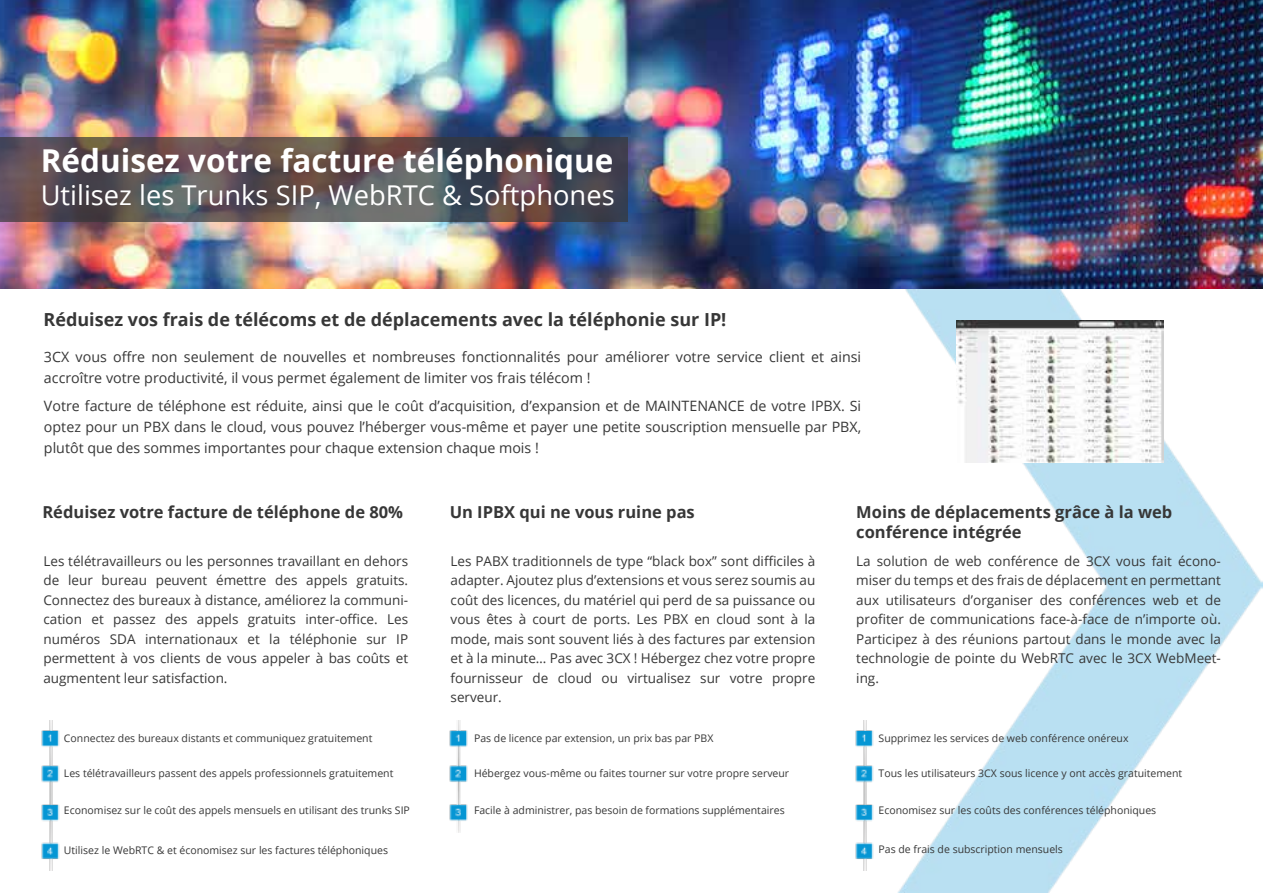
<style>
.page{position:relative;width:1263px;height:893px;background:#fff}
.page>*{position:absolute;margin:0;border:0;box-sizing:border-box;transform-origin:0 0}
.t1{font:700 31.5px "Open Sans";color:#fff}
.t2{font:27.3px "Open Sans";color:#fff}
.t3{font:700 18px "Open Sans";color:#373737}
.t4{font:700 16.5px/19.8px "Open Sans";color:#373737}
.t5{font:14.25px/21px "Open Sans";color:#373737}
.t6{font:13.5px/19.5px "Open Sans";color:#373737;text-align:justify}
.t7{font:10.5px "Open Sans";color:#373737}
</style>
<div class="page">
<img style="left:0;top:0;width:1263px;height:290px">
<img style="left:897px;top:290px;width:366px;height:603px">
<svg style="left:0;top:138px;width:627px;height:84px;background:#584f52"></svg>
<img style="left:956px;top:320px;width:207px;height:143px">
<img style="left:41px;top:720px;width:19px;height:150px">
<img style="left:855px;top:720px;width:19px;height:150px">
<img style="left:449px;top:720px;width:19px;height:113px">
<h1 class="t1" style="left:41px;top:139px;width:574px">Réduisez votre facture téléphonique</h1>
<h2 class="t2" style="left:41px;top:177px;width:575px">Utilisez les Trunks SIP, WebRTC &amp; Softphones</h2>
<h3 class="t3" style="left:44px;top:306px;width:684px">Réduisez vos frais de télécoms et de déplacements avec la téléphonie sur IP!</h3>
<p class="t5" style="left:44px;top:345px;width:819px">3CX vous offre non seulement de nouvelles et nombreuses fonctionnalités pour améliorer votre service client et ainsi accroître votre productivité, il vous permet également de limiter vos frais télécom !</p>
<p class="t5" style="left:44px;top:395px;width:819px;text-align:justify">Votre facture de téléphone est réduite, ainsi que le coût d’acquisition, d’expansion et de MAINTENANCE de votre IPBX. Si optez pour un PBX dans le cloud, vous pouvez l’héberger vous-même et payer une petite souscription mensuelle par PBX, plutôt que des sommes importantes pour chaque extension chaque mois !</p>
<p class="t4" style="left:42px;top:502px;width:362px">Réduisez votre facture de téléphone de 80%</p>
<p class="t4" style="left:450px;top:502px;width:247px">Un IPBX qui ne vous ruine pas</p>
<p class="t4" style="left:856px;top:502px;width:318px">Moins de déplacements grâce à la web conférence intégrée</p>
<p class="t6" style="left:43px;top:551px;width:366px">Les télétravailleurs ou les personnes travaillant en dehors de leur bureau peuvent émettre des appels gratuits.<br>Connectez des bureaux à distance, améliorez la communi&shy;cation et passez des appels gratuits inter-office. Les numéros SDA internationaux et la téléphonie sur IP permettent à vos clients de vous appeler à bas coûts et augmentent leur satisfaction.</p>
<p class="t6" style="left:451px;top:551px;width:366px">Les PABX traditionnels de type “black box” sont difficiles à adapter. Ajoutez plus d’extensions et vous serez soumis au coût des licences, du matériel qui perd de sa puissance ou vous êtes à court de ports. Les PBX en cloud sont à la mode, mais sont souvent liés à des factures par extension et à la minute… Pas avec 3CX ! Hébergez chez votre propre fournisseur de cloud ou virtualisez sur votre propre serveur.</p>
<p class="t6" style="left:856px;top:551px;width:366px">La solution de web conférence de 3CX vous fait écono&shy;miser du temps et des frais de déplacement en permettant aux utilisateurs d’organiser des conférences web et de profiter de communications face-à-face de n’importe où.<br>Participez à des réunions partout dans le monde avec la technologie de pointe du WebRTC avec le 3CX WebMeet&shy;ing.</p>
<p class="t7" style="left:64px;top:731px;width:310px">Connectez des bureaux distants et communiquez gratuitement</p>
<p class="t7" style="left:64px;top:766px;width:331px">Les télétravailleurs passent des appels professionnels gratuitement</p>
<p class="t7" style="left:64px;top:803px;width:347px">Economisez sur le coût des appels mensuels en utilisant des trunks SIP</p>
<p class="t7" style="left:64px;top:843px;width:326px">Utilisez le WebRTC &amp; et économisez sur les factures téléphoniques</p>
<p class="t7" style="left:878px;top:731px;width:251px">Supprimez les services de web conférence onéreux</p>
<p class="t7" style="left:878px;top:766px;width:305px">Tous les utilisateurs 3CX sous licence y ont accès gratuitement</p>
<p class="t7" style="left:878px;top:803px;width:279px">Economisez sur les coûts des conférences téléphoniques</p>
<p class="t7" style="left:878px;top:842px;width:186px">Pas de frais de subscription mensuels</p>
<p class="t7" style="left:474px;top:731px;width:241px">Pas de licence par extension, un prix bas par PBX</p>
<p class="t7" style="left:474px;top:766px;width:317px">Hébergez vous-même ou faites tourner sur votre propre serveur</p>
<p class="t7" style="left:474px;top:803px;width:312px">Facile à administrer, pas besoin de formations supplémentaires</p>
</div>
